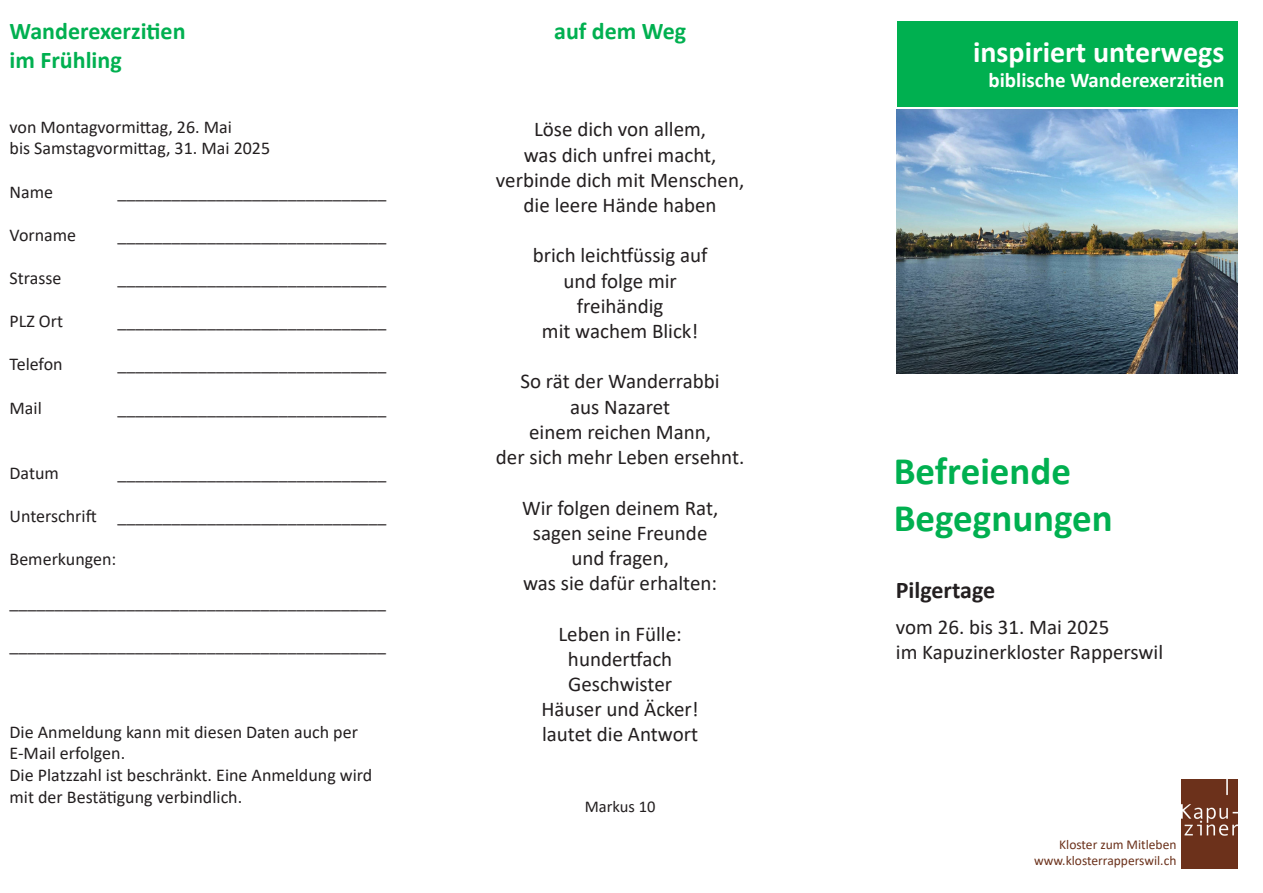
<style>
.page{position:relative;width:1263px;height:893px;background:#fff}
.page>*{position:absolute;margin:0;border:0;box-sizing:border-box;transform-origin:0 0}
.t1{font:700 39px "Calibri";color:#00b050}
.t2{font:700 30px "Calibri";color:#fff}
.t3{font:700 24px "Calibri";color:#00b050}
.t4{font:700 24px "Calibri";color:#231f20}
.t5{font:21px "Calibri";color:#231f20}
.t6{font:700 21px "Calibri";color:#fff}
.t7{font:18px/21.6px "Calibri";color:#231f20}
.t8{font:16.5px "Calibri";color:#231f20}
.t9{font:13.5px "Calibri";color:#6b311b}
</style>
<div class="page">
<div style="left:897px;top:21px;width:340px;height:85px;background:#00b050"></div>
<img style="left:897px;top:110px;width:340px;height:263px">
<img style="left:1182px;top:780px;width:55px;height:88px">
<p class="t3" style="left:10px;top:14px;width:178px">Wanderexerzitien</p>
<p class="t3" style="left:10px;top:43px;width:114px">im Frühling</p>
<p class="t7" style="left:10px;top:116px;width:224px">von Montagvormittag, 26. Mai</p>
<p class="t7" style="left:10px;top:137px;width:262px">bis Samstagvormittag, 31. Mai 2025</p>
<p class="t7" style="left:10px;top:180px;width:45px">Name</p>
<p class="t7" style="left:118px;top:180px;width:270px">______________________________</p>
<p class="t7" style="left:10px;top:224px;width:68px">Vorname</p>
<p class="t7" style="left:118px;top:224px;width:270px">______________________________</p>
<p class="t7" style="left:10px;top:267px;width:53px">Strasse</p>
<p class="t7" style="left:118px;top:267px;width:270px">______________________________</p>
<p class="t7" style="left:10px;top:310px;width:55px">PLZ Ort</p>
<p class="t7" style="left:118px;top:310px;width:270px">______________________________</p>
<p class="t7" style="left:10px;top:353px;width:55px">Telefon</p>
<p class="t7" style="left:118px;top:353px;width:270px">______________________________</p>
<p class="t7" style="left:10px;top:396px;width:34px">Mail</p>
<p class="t7" style="left:118px;top:396px;width:270px">______________________________</p>
<p class="t7" style="left:10px;top:461px;width:51px">Datum</p>
<p class="t7" style="left:118px;top:461px;width:270px">______________________________</p>
<p class="t7" style="left:10px;top:504px;width:378px">Unterschrift ______________________________</p>
<p class="t7" style="left:10px;top:548px;width:108px">Bemerkungen:</p>
<p class="t7" style="left:10px;top:591px;width:378px">__________________________________________</p>
<p class="t7" style="left:10px;top:634px;width:378px">__________________________________________</p>
<p class="t7" style="left:10px;top:720px;width:364px">Die Anmeldung kann mit diesen Daten auch per E-Mail erfolgen.<br>Die Platzzahl ist beschränkt. Eine Anmeldung wird mit der Bestätigung verbindlich.</p>
<p class="t3" style="left:554px;top:14px;width:133px">auf dem Weg</p>
<p class="t5" style="left:534px;top:115px;width:174px">Löse dich von allem,</p>
<p class="t5" style="left:524px;top:140px;width:194px">was dich unfrei macht,</p>
<p class="t5" style="left:496px;top:165px;width:250px">verbinde dich mit Menschen,</p>
<p class="t5" style="left:524px;top:191px;width:195px">die leere Hände haben</p>
<p class="t5" style="left:533px;top:241px;width:176px">brich leichtfüssig auf</p>
<p class="t5" style="left:563px;top:266px;width:115px">und folge mir</p>
<p class="t5" style="left:577px;top:291px;width:88px">freihändig</p>
<p class="t5" style="left:542px;top:317px;width:158px">mit wachem Blick!</p>
<p class="t5" style="left:520px;top:367px;width:201px">So rät der Wanderrabbi</p>
<p class="t5" style="left:570px;top:392px;width:102px">aus Nazaret</p>
<p class="t5" style="left:529px;top:417px;width:184px">einem reichen Mann,</p>
<p class="t5" style="left:496px;top:443px;width:250px">der sich mehr Leben ersehnt.</p>
<p class="t5" style="left:522px;top:493px;width:198px">Wir folgen deinem Rat,</p>
<p class="t5" style="left:533px;top:518px;width:176px">sagen seine Freunde</p>
<p class="t5" style="left:571px;top:543px;width:99px">und fragen,</p>
<p class="t5" style="left:523px;top:569px;width:196px">was sie dafür erhalten:</p>
<p class="t5" style="left:558px;top:619px;width:125px">Leben in Fülle:</p>
<p class="t5" style="left:568px;top:644px;width:106px">hundertfach</p>
<p class="t5" style="left:568px;top:669px;width:106px">Geschwister</p>
<p class="t5" style="left:541px;top:695px;width:159px">Häuser und Äcker!</p>
<p class="t5" style="left:542px;top:720px;width:158px">lautet die Antwort</p>
<p class="t8" style="left:585px;top:795px;width:72px">Markus 10</p>
<p class="t2" style="left:973px;top:31px;width:253px">inspiriert unterwegs</p>
<p class="t6" style="left:988px;top:65px;width:237px">biblische Wanderexerzitien</p>
<p class="t1" style="left:894px;top:444px;width:179px">Befreiende</p>
<p class="t1" style="left:894px;top:490px;width:221px">Begegnungen</p>
<p class="t4" style="left:896px;top:573px;width:101px">Pilgertage</p>
<p class="t5" style="left:896px;top:612px;width:215px">vom 26. bis 31. Mai 2025</p>
<p class="t5" style="left:896px;top:637px;width:269px">im Kapuzinerkloster Rapperswil</p>
<p class="t9" style="left:1059px;top:835px;width:119px">Kloster zum Mitleben</p>
<p class="t9" style="left:1034px;top:851px;width:144px">www.klosterrapperswil.ch</p>
</div>
